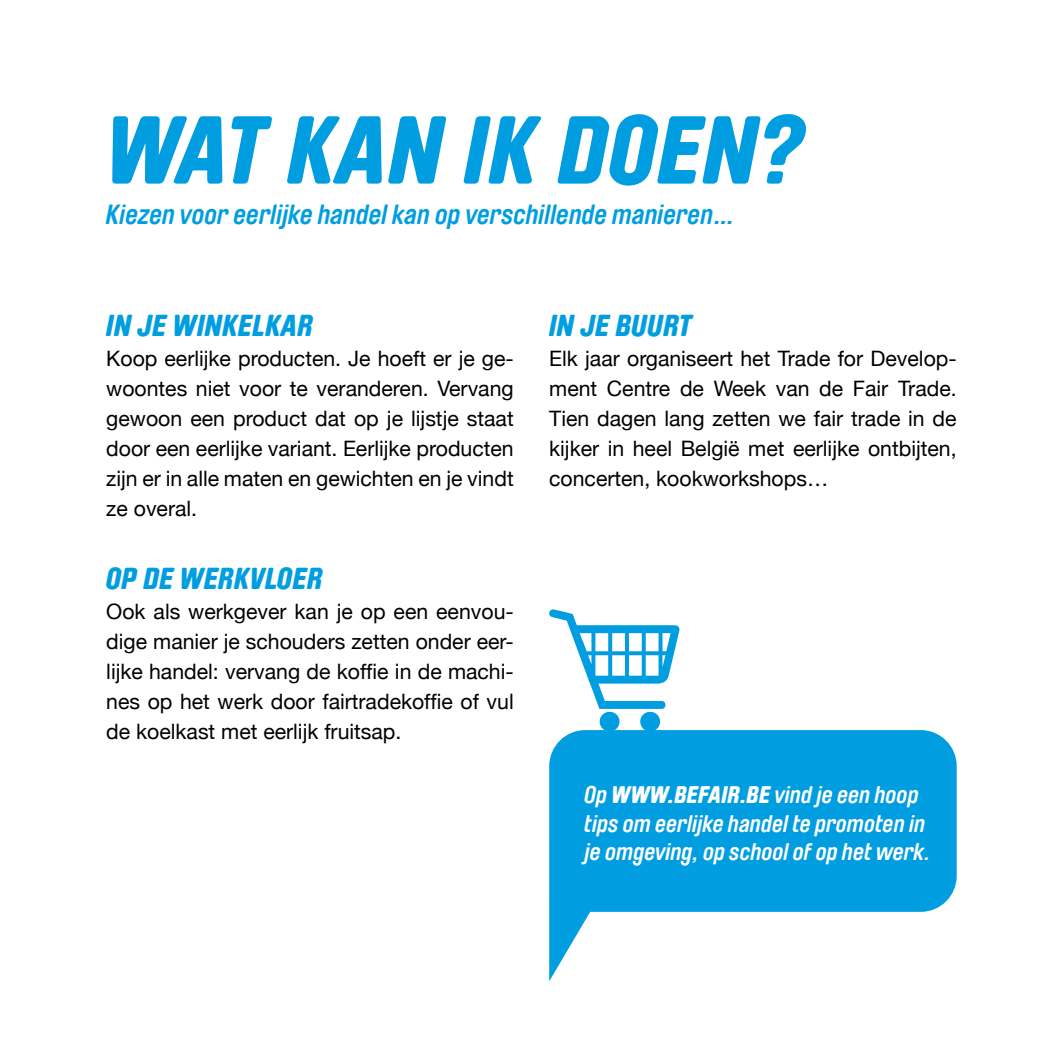
<style>
.page{position:relative;width:1063px;height:1063px;background:#fff}
.page>*{position:absolute;margin:0;border:0;box-sizing:border-box;transform-origin:0 0}
.t1{font:italic 900 95px "Brauer Neue Std";letter-spacing:.015em;color:#009ee0}
.t2{font:italic 900 30px "Brauer Neue Std";letter-spacing:.015em;color:#009ee0}
.t3{font:italic 700 27.5px "Brauer Neue Std";color:#009ee0}
.t4{font:italic 700 23.75px/28.5px "Brauer Neue Std";color:#fff}
.t5{font:21.25px/30px "Helvetica Neue";color:#000;text-align:justify}
.s1{font-weight:900}
</style>
<div class="page">
<svg style="left:549px;top:730px;width:408px;height:251px;fill:#009ee0"></svg>
<svg style="left:549px;top:609px;width:131px;height:122px"></svg>
<h1 class="t1" style="left:107px;top:95px;width:699px">WAT KAN IK DOEN?</h1>
<p class="t3" style="left:106px;top:198px;width:628px">Kiezen voor eerlijke handel kan op verschillende manieren…</p>
<h2 class="t2" style="left:107px;top:308px;width:209px">IN JE WINKELKAR</h2>
<p class="t5" style="left:106px;top:343px;width:409px">Koop eerlijke producten. Je hoeft er je ge&shy;woontes niet voor te veranderen. Vervang gewoon een product dat op je lijstje staat door een eerlijke variant. Eerlijke producten zijn er in alle maten en gewichten en je vindt ze overal.</p>
<h2 class="t2" style="left:107px;top:561px;width:218px">OP DE WERKVLOER</h2>
<p class="t5" style="left:106px;top:596px;width:409px">Ook als werkgever kan je op een eenvou&shy;dige manier je schouders zetten onder eer&shy;lijke handel: vervang de koffie in de machi&shy;nes op het werk door fairtradekoffie of vul de koelkast met eerlijk fruitsap.</p>
<h2 class="t2" style="left:549px;top:308px;width:84px">IN JE BUURT</h2>
<p class="t5" style="left:549px;top:343px;width:409px">Elk jaar organiseert het Trade for Develop&shy;ment Centre de Week van de Fair Trade.<br>Tien dagen lang zetten we fair trade in de kijker in heel België met eerlijke ontbijten, concerten, kookworkshops…</p>
<p class="t4" style="left:585px;top:781px;width:348px">Op <span class="s1">WWW.BEFAIR.BE</span> vind je een hoop tips om eerlijke handel te promoten in je omgeving, op school of op het werk.</p>
</div>
